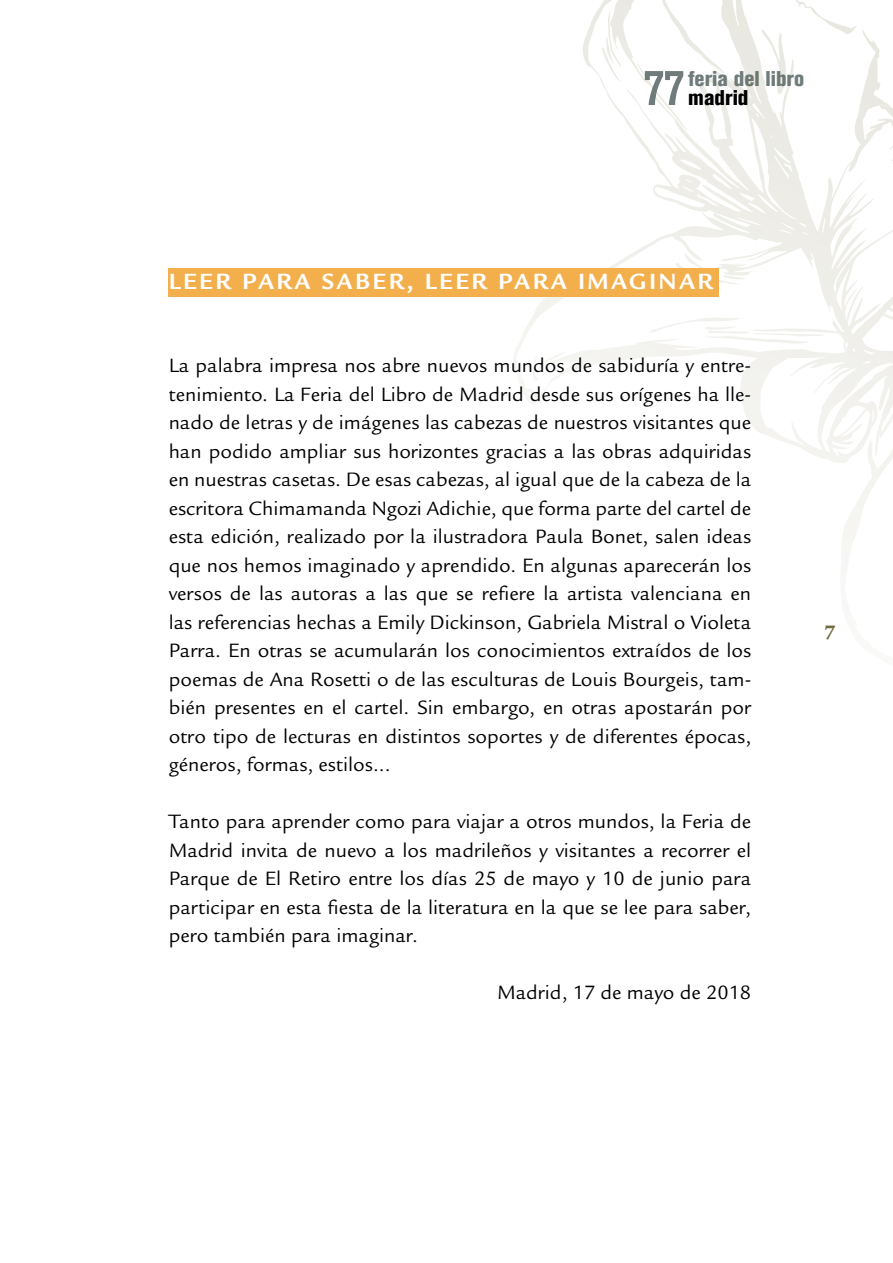
<style>
.page{position:relative;width:893px;height:1263px;background:#fff}
.page>*{position:absolute;margin:0;border:0;box-sizing:border-box;transform-origin:0 0}
.t1{font:700 condensed 51px "Akzidenz Grotesk BE";color:#707c7c}
.t2{font:700 24px "Legacy Sans Std";letter-spacing:.1em;color:#fff}
.t3{font:800 condensed 21.15px "Akzidenz Grotesk BE";color:#707c7c}
.t4{font:800 condensed 21.15px "Akzidenz Grotesk BE";color:#000}
.t5{font:21px/28.5px "Legacy Sans Std";color:#000;text-align:justify}
.t6{font:700 21px "Legacy Serif Std";color:#706a3f}
</style>
<div class="page">
<svg style="left:512px;top:0;width:381px;height:572px"></svg>
<svg style="left:761px;top:0;width:96px;height:94px"></svg>
<svg style="left:602px;top:12px;width:19px;height:69px"></svg>
<svg style="left:650px;top:317px;width:175px;height:27px"></svg>
<svg style="left:533px;top:351px;width:33px;height:30px"></svg>
<svg style="left:675px;top:252px;width:71px;height:38px"></svg>
<div style="left:169px;top:268px;width:550px;height:28px;background:#f3af4b"></div>
<p class="t3" style="left:688px;top:66px;width:117px">feria del libro</p>
<h1 class="t1" style="left:644px;top:58px;width:42px">77</h1>
<p class="t4" style="left:688px;top:85px;width:62px">madrid</p>
<p class="t2" style="left:169px;top:267px;width:546px">LEER PARA SABER, LEER PARA IMAGINAR</p>
<p class="t5" style="left:169px;top:352px;width:584px">La palabra impresa nos abre nuevos mundos de sabiduría y entre&shy;tenimiento. La Feria del Libro de Madrid desde sus orígenes ha lle&shy;nado de letras y de imágenes las cabezas de nuestros visitantes que han podido ampliar sus horizontes gracias a las obras adquiridas en nuestras casetas. De esas cabezas, al igual que de la cabeza de la escritora Chimamanda Ngozi Adichie, que forma parte del cartel de esta edición, realizado por la ilustradora Paula Bonet, salen ideas que nos hemos imaginado y aprendido. En algunas aparecerán los versos de las autoras a las que se refiere la artista valenciana en las referencias hechas a Emily Dickinson, Gabriela Mistral o Violeta Parra. En otras se acumularán los conocimientos extraídos de los poemas de Ana Rosetti o de las esculturas de Louis Bourgeis, tam&shy;bién presentes en el cartel. Sin embargo, en otras apostarán por otro tipo de lecturas en distintos soportes y de diferentes épocas, géneros, formas, estilos...</p>
<p class="t5" style="left:169px;top:808px;width:584px">Tanto para aprender como para viajar a otros mundos, la Feria de Madrid invita de nuevo a los madrileños y visitantes a recorrer el Parque de El Retiro entre los días 25 de mayo y 10 de junio para participar en esta fiesta de la literatura en la que se lee para saber, pero también para imaginar.</p>
<p class="t5" style="left:497px;top:979px;width:256px">Madrid, 17 de mayo de 2018</p>
<p class="t6" style="left:824px;top:620px;width:12px">7</p>
</div>
